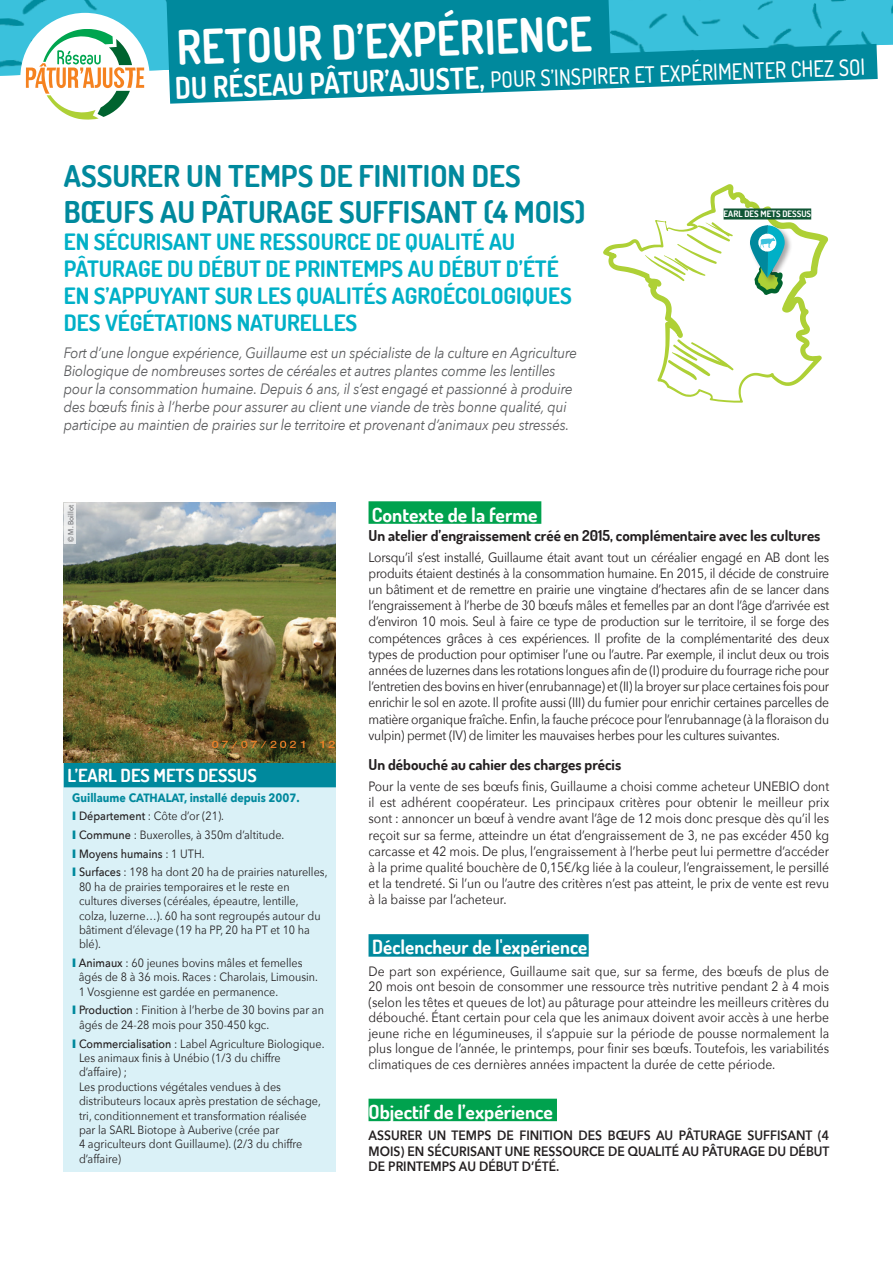
<style>
.page{position:relative;width:893px;height:1263px;background:#fff}
.page>*{position:absolute;margin:0;border:0;box-sizing:border-box;transform-origin:0 0}
.t1{font:700 47.55px "Dosis";color:#fff;scale:.9 1}
.t2{font:700 30px/36px "Dosis";color:#00899d}
.t3{font:700 22.5px/27px "Dosis";color:#00b0c7}
.t4{font:500 22.5px "Dosis";color:#fff;scale:.9 1}
.t5{font:700 19.5px "Dosis";color:#fff}
.t6{font:700 18px "Dosis";color:#fff}
.t7{font:italic 15px/18px "Avenir Next";letter-spacing:-.01em;color:#57585a;scale:.9 1}
.t8{font:700 15px "Dosis";color:#231f20}
.t9{font:13.5px/16.2px "Avenir Next";color:#231f20;text-align:justify;scale:.9 1}
.t10{font:600 13.5px/15.5px "Avenir Next";color:#231f20;text-align:justify;scale:.9 1}
.t11{font:12px/14.4px "Avenir Next";color:#231f20;scale:.9 1}
.t12{font:700 8.85px "Dosis";color:#fff}
.t13{font:500 7.5px "Avenir Next";color:#6c6d70;scale:.9 1}
.s1{font-weight:700;font-size:30px}
.s2{font-weight:700;color:#00899d}
.s3{font-weight:800;color:#00899d}
.s4{font-weight:500}
.s5{color:#00899d}
</style>
<div class="page">
<svg style="left:603px;top:184px;width:225px;height:219px"></svg>
<svg style="left:645px;top:222px;width:88px;height:60px"></svg>
<svg style="left:667px;top:339px;width:67px;height:41px"></svg>
<img style="left:0;top:0;width:893px;height:76px">
<svg style="left:167px;top:0;width:711px;height:104px;background:#29a0b3"></svg>
<div style="left:20px;top:13px;width:130px;height:129px;background:#fff;border-radius:50%"></div>
<svg style="left:26px;top:29px;width:118px;height:91px"></svg>
<div style="left:369px;top:501px;width:172px;height:23px;background:#00a24e"></div>
<div style="left:64px;top:750px;width:272px;height:421px;background:#daf1f7"></div>
<div style="left:64px;top:763px;width:272px;height:24px;background:#00899d"></div>
<div style="left:724px;top:208px;width:87px;height:11px;background:#105635"></div>
<div style="left:748px;top:224px;width:44px;height:61px;background:#231f20;opacity:.4"></div>
<svg style="left:750px;top:225px;width:35px;height:70px"></svg>
<div style="left:369px;top:934px;width:220px;height:23px;background:#00899d"></div>
<div style="left:369px;top:1099px;width:188px;height:22px;background:#00a24e"></div>
<img style="left:64px;top:502px;width:272px;height:260px">
<div style="left:64px;top:503px;width:12px;height:41px;background:#e9ebec"></div>
<h1 class="t1" style="left:176px;top:17px;width:463px;rotate:-2deg">RETOUR D’EXPÉRIENCE</h1>
<h3 class="t4" style="left:175px;top:76px;width:768px;rotate:-2deg"><span class="s1">DU RÉSEAU PÂTUR’AJUSTE,</span> POUR S’INSPIRER ET EXPÉRIMENTER CHEZ SOI</h3>
<h2 class="t2" style="left:64px;top:158px;width:523px">ASSURER UN TEMPS DE FINITION DES<br>BŒUFS AU PÂTURAGE SUFFISANT (4 MOIS)</h2>
<h3 class="t3" style="left:64px;top:228px;width:509px">EN SÉCURISANT UNE RESSOURCE DE QUALITÉ AU PÂTURAGE DU DÉBUT DE PRINTEMPS AU DÉBUT D’ÉTÉ EN S’APPUYANT SUR LES QUALITÉS AGROÉCOLOGIQUES DES VÉGÉTATIONS NATURELLES</h3>
<p class="t7" style="left:64px;top:343px;width:572px">Fort d’une longue expérience, Guillaume est un spécialiste de la culture en Agriculture Biologique de nombreuses sortes de céréales et autres plantes comme les lentilles pour la consommation humaine. Depuis 6 ans, il s’est engagé et passionné à produire des bœufs finis à l’herbe pour assurer au client une viande de très bonne qualité, qui participe au maintien de prairies sur le territoire et provenant d’animaux peu stressés.</p>
<p class="t12" style="left:724px;top:208px;width:89px">EARL DES METS DESSUS</p>
<p class="t13" style="left:64px;top:542px;width:42px;rotate:-90deg">© M. Boillot</p>
<h3 class="t6" style="left:67px;top:763px;width:191px">L’EARL DES METS DESSUS</h3>
<p class="t11" style="left:72px;top:788px;width:285px;line-height:18.6px"><span class="s2">Guillaume CATHALAT, installé depuis 2007.<br></span><span class="s3">I</span> <span class="s4">Département</span> : Côte d’or (21).<br><span class="s3">I</span> <span class="s4">Commune</span> : Buxerolles, à 350m d’altitude.<br><span class="s3">I</span> <span class="s4">Moyens humains</span> : 1 UTH.<br><span class="s3">I</span> <span class="s4">Surfaces</span> : 198 ha dont 20 ha de prairies naturelles,</p>
<p class="t11" style="left:79px;top:879px;width:270px">80 ha de prairies temporaires et le reste en cultures diverses (céréales, épeautre, lentille, colza, luzerne…). 60 ha sont regroupés autour du bâtiment d’élevage (19 ha PP, 20 ha PT et 10 ha blé).</p>
<p class="t11" style="left:79px;top:955px;width:267px;text-indent:-7px"><span class="s3">I</span> <span class="s4">Animaux</span> : 60 jeunes bovins mâles et femelles âgés de 8 à 36 mois. Races : Charolais, Limousin.<br>1 Vosgienne est gardée en permanence.</p>
<p class="t11" style="left:79px;top:1002px;width:274px;text-indent:-7px"><span class="s3">I</span> <span class="s4">Production</span> : Finition à l’herbe de 30 bovins par an âgés de 24-28 mois pour 350-450 kgc.</p>
<p class="t11" style="left:79px;top:1035px;width:274px;text-indent:-7px"><span class="s3">I</span> <span class="s4">Commercialisation</span> : Label Agriculture Biologique.<br>Les animaux finis à Unébio (1/3 du chiffre d’affaire) ;<br>Les productions végétales vendues à des distributeurs locaux après prestation de séchage, tri, conditionnement et transformation réalisée par la SARL Biotope à Auberive (crée par<br>4 agriculteurs dont Guillaume). (2/3 du chiffre d’affaire)</p>
<h3 class="t5" style="left:372px;top:502px;width:167px">Contexte de la ferme</h3>
<p class="t8" style="left:369px;top:526px;width:453px">Un atelier d’engraissement créé en 2015, complémentaire avec les cultures</p>
<p class="t9" style="left:369px;top:548px;width:513px">Lorsqu’il s’est installé, Guillaume était avant tout un céréalier engagé en AB dont les produits étaient destinés à la consommation humaine. En 2015, il décide de construire un bâtiment et de remettre en prairie une vingtaine d’hectares afin de se lancer dans l’engraissement à l’herbe de 30 bœufs mâles et femelles par an dont l’âge d’arrivée est d’environ 10 mois. Seul à faire ce type de production sur le territoire, il se forge des compétences grâces à ces expériences. Il profite de la complémentarité des deux types de production pour optimiser l’une ou l’autre. Par exemple, il inclut deux ou trois années de luzernes dans les rotations longues afin de (I) produire du fourrage riche pour l’entretien des bovins en hiver (enrubannage) et (II) la broyer sur place certaines fois pour enrichir le sol en azote. Il profite aussi (III) du fumier pour enrichir certaines parcelles de matière organique fraîche. Enfin, la fauche précoce pour l’enrubannage (à la floraison du vulpin) permet (IV) de limiter les mauvaises herbes pour les cultures suivantes.</p>
<p class="t8" style="left:369px;top:755px;width:254px">Un débouché au cahier des charges précis</p>
<p class="t9" style="left:369px;top:777px;width:513px">Pour la vente de ses bœufs finis, Guillaume a choisi comme acheteur UNEBIO dont il est adhérent coopérateur. Les principaux critères pour obtenir le meilleur prix sont : annoncer un bœuf à vendre avant l’âge de 12 mois donc presque dès qu’il les reçoit sur sa ferme, atteindre un état d’engraissement de 3, ne pas excéder 450 kg carcasse et 42 mois. De plus, l’engraissement à l’herbe peut lui permettre d’accéder à la prime qualité bouchère de 0,15€/kg liée à la couleur, l’engraissement, le persillé et la tendreté. Si l’un ou l’autre des critères n’est pas atteint, le prix de vente est revu à la baisse par l’acheteur.</p>
<h3 class="t5" style="left:372px;top:935px;width:218px">Déclencheur de l'expérience<span class="s5">i</span></h3>
<p class="t9" style="left:369px;top:963px;width:513px;line-height:15.6px">De part son expérience, Guillaume sait que, sur sa ferme, des bœufs de plus de 20 mois ont besoin de consommer une ressource très nutritive pendant 2 à 4 mois (selon les têtes et queues de lot) au pâturage pour atteindre les meilleurs critères du débouché. Étant certain pour cela que les animaux doivent avoir accès à une herbe jeune riche en légumineuses, il s’appuie sur la période de pousse normalement la plus longue de l’année, le printemps, pour finir ses bœufs. Toutefois, les variabilités climatiques de ces dernières années impactent la durée de cette période.</p>
<h3 class="t5" style="left:369px;top:1099px;width:186px">Objectif de l’expérience</h3>
<p class="t10" style="left:369px;top:1127px;width:514px">ASSURER UN TEMPS DE FINITION DES BŒUFS AU PÂTURAGE SUFFISANT (4<br>MOIS) EN SÉCURISANT UNE RESSOURCE DE QUALITÉ AU PÂTURAGE DU DÉBUT DE PRINTEMPS AU DÉBUT D’ÉTÉ.</p>
</div>
